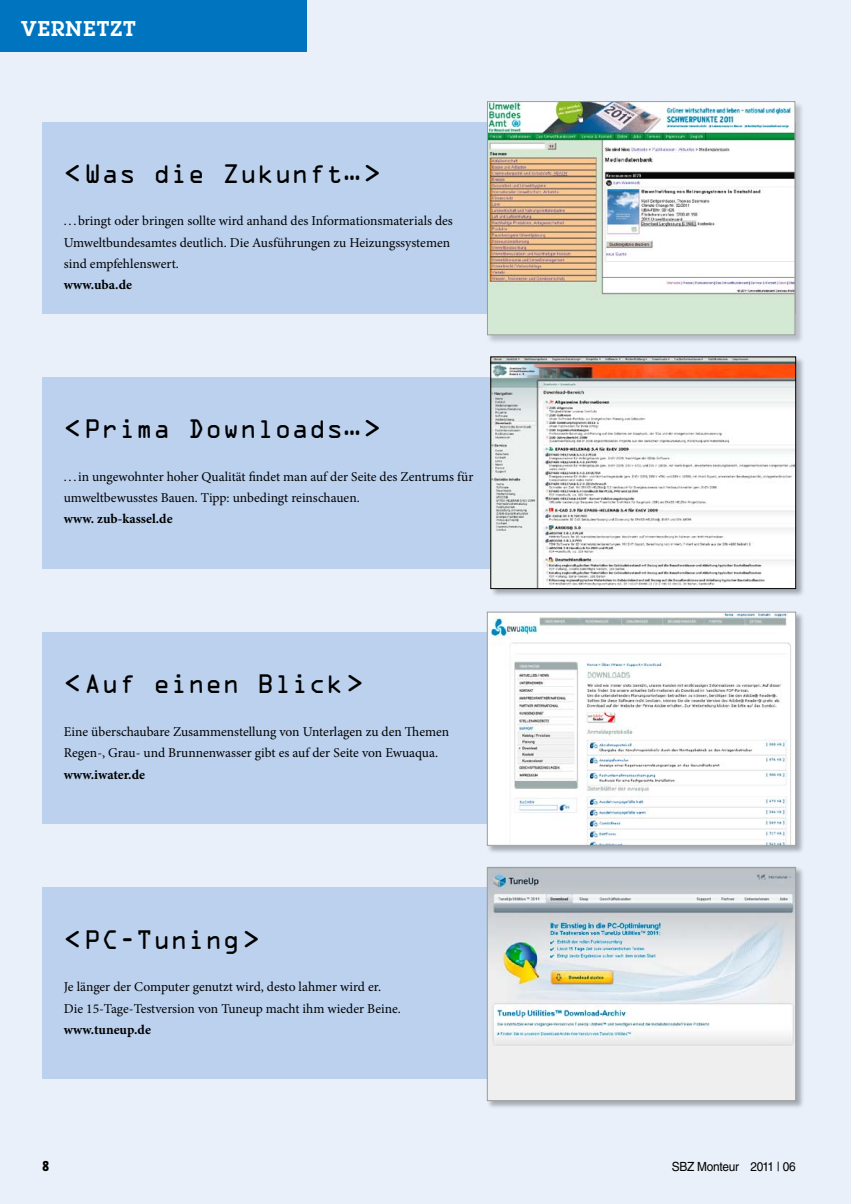
<style>
.page{position:relative;width:851px;height:1204px;background:#fff}
.page>*{position:absolute;margin:0;border:0;box-sizing:border-box;transform-origin:0 0}
.t1{font:24px "OCRA Std";color:#000}
.t2{font:600 21px "Lubalin Graph Std";letter-spacing:.05em;color:#fff}
.t3{font:13.5px/21.3px "Minion Pro";color:#000}
.t4{font:700 13.5px "Minion Pro";letter-spacing:.005em;color:#000}
.t5{font:800 condensed 13.5px "Tempo Std";color:#000}
.t6{font:12.6px "Helvetica LT Std";letter-spacing:-.02em;color:#000;scale:.94 1}
</style>
<div class="page">
<div style="left:0;top:0;width:850px;height:1203px;background:#e9f0fa"></div>
<div style="left:43px;top:632px;width:752px;height:192px;background:#bbd1ee"></div>
<div style="left:43px;top:377px;width:752px;height:192px;background:#bbd1ee"></div>
<div style="left:43px;top:122px;width:752px;height:192px;background:#bbd1ee"></div>
<div style="left:43px;top:887px;width:752px;height:192px;background:#bbd1ee"></div>
<div style="left:0;top:0;width:306px;height:51px;background:#0074be"></div>
<div style="left:486px;top:101px;width:317px;height:243px;background:#000;opacity:.2"></div>
<img style="left:489px;top:103px;width:304px;height:230px">
<div style="left:487px;top:101px;width:308px;height:234px;border:1px solid #9c9c9c"></div>
<div style="left:486px;top:611px;width:318px;height:243px;background:#000;opacity:.3"></div>
<img style="left:489px;top:613px;width:304px;height:230px">
<div style="left:487px;top:611px;width:308px;height:234px;border:1px solid #9c9c9c"></div>
<div style="left:490px;top:356px;width:314px;height:241px;background:#000;opacity:.3"></div>
<img style="left:492px;top:358px;width:301px;height:229px">
<div style="left:490px;top:356px;width:305px;height:233px;border:1px solid #000"></div>
<div style="left:486px;top:866px;width:318px;height:243px;background:#000;opacity:.3"></div>
<img style="left:489px;top:869px;width:304px;height:229px">
<div style="left:487px;top:867px;width:308px;height:233px;border:1px solid #9c9c9c"></div>
<h2 class="t2" style="left:21px;top:15px;width:116px">VERNETZT</h2>
<h1 class="t1" style="left:64px;top:163px;width:319px">&lt;Was die Zukunft…&gt;</h1>
<p class="t3" style="left:64px;top:210px;width:390px">. . .bringt oder bringen sollte wird anhand des Informationsmaterials des<br>Umweltbundesamtes deutlich. Die Ausführungen zu Heizungssystemen sind empfehlenswert.</p>
<p class="t4" style="left:64px;top:275px;width:70px">www.uba.de</p>
<h1 class="t1" style="left:64px;top:418px;width:319px">&lt;Prima Downloads…&gt;</h1>
<p class="t3" style="left:64px;top:466px;width:411px">. . .in ungewohnter hoher Qualität findet man auf der Seite des Zentrums für umweltbewusstes Bauen. Tipp: unbedingt reinschauen.</p>
<p class="t4" style="left:64px;top:509px;width:110px">www. zub-kassel.de</p>
<h1 class="t1" style="left:64px;top:673px;width:301px">&lt;Auf einen Blick&gt;</h1>
<p class="t3" style="left:64px;top:721px;width:387px">Eine überschaubare Zusammenstellung von Unterlagen zu den Themen<br>Regen-, Grau- und Brunnenwasser gibt es auf der Seite von Ewuaqua.</p>
<p class="t4" style="left:64px;top:764px;width:83px">www.iwater.de</p>
<h1 class="t1" style="left:64px;top:928px;width:198px">&lt;PC-Tuning&gt;</h1>
<p class="t3" style="left:64px;top:976px;width:338px">Je länger der Computer genutzt wird, desto lahmer wird er.<br>Die 15-Tage-Testversion von Tuneup macht ihm wieder Beine.</p>
<p class="t4" style="left:64px;top:1019px;width:89px">www.tuneup.de</p>
<p class="t5" style="left:43px;top:1157px;width:8px">8</p>
<p class="t6" style="left:671px;top:1158px;width:133px">SBZ Monteur 2011 | 06</p>
</div>
